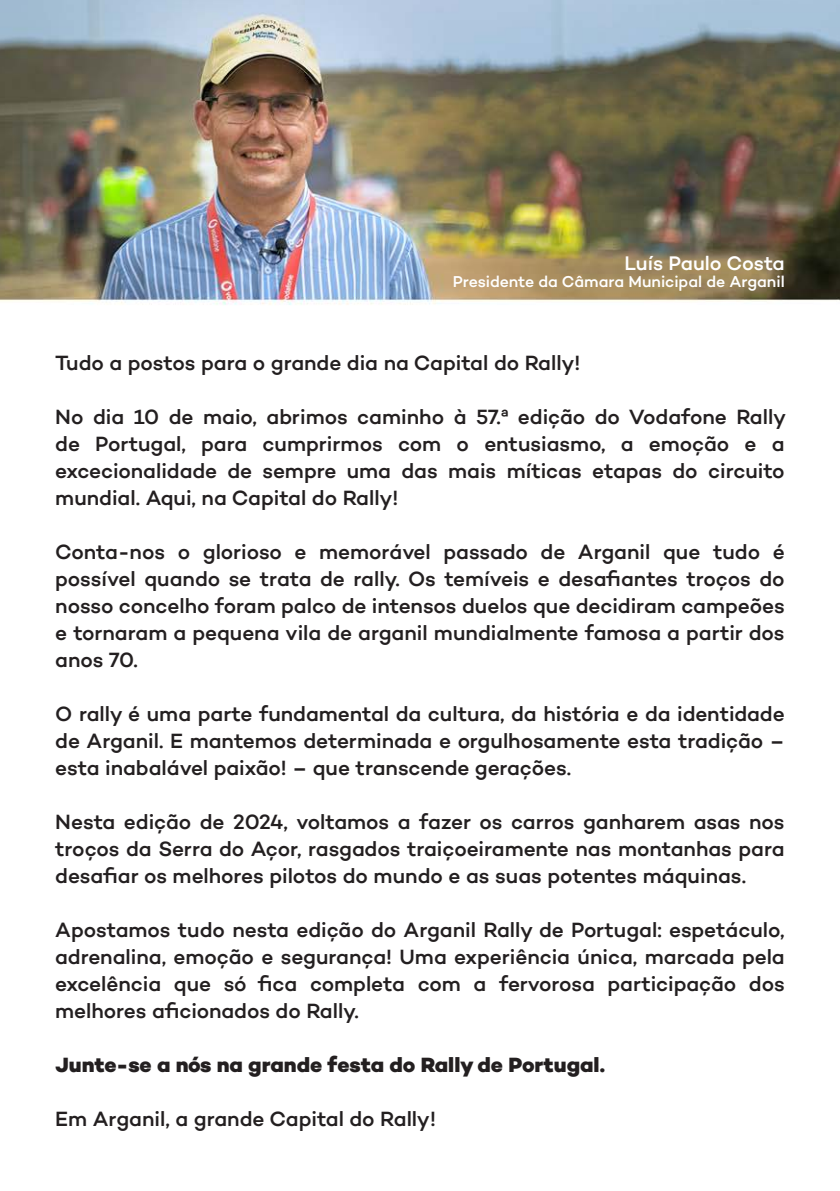
<style>
.page{position:relative;width:840px;height:1191px;background:#fff}
.page>*{position:absolute;margin:0;border:0;box-sizing:border-box;transform-origin:0 0}
.t1{font:500 21px/27px "Campton";letter-spacing:-.005em;color:#231f20;text-align:justify}
.t2{font:800 21px "Campton";letter-spacing:-.005em;color:#231f20}
.t3{font:500 20px "Campton";letter-spacing:-.005em;color:#fff}
.t4{font:500 16px "Campton";letter-spacing:-.005em;color:#fff}
</style>
<div class="page">
<img style="left:0;top:0;width:839px;height:305px">
<p class="t3" style="left:624px;top:250px;width:161px">Luís Paulo Costa</p>
<p class="t4" style="left:452px;top:271px;width:333px">Presidente da Câmara Municipal de Arganil</p>
<p class="t1" style="left:55px;top:349px;width:526px">Tudo a postos para o grande dia na Capital do Rally!</p>
<p class="t1" style="left:55px;top:403px;width:732px">No dia 10 de maio, abrimos caminho à 57.ª edição do Vodafone Rally de Portugal, para cumprirmos com o entusiasmo, a emoção e a excecionalidade de sempre uma das mais míticas etapas do circuito mundial. Aqui, na Capital do Rally!</p>
<p class="t1" style="left:55px;top:538px;width:730px">Conta-nos o glorioso e memorável passado de Arganil que tudo é possível quando se trata de rally. Os temíveis e desafiantes troços do nosso concelho foram palco de intensos duelos que decidiram campeões e tornaram a pequena vila de arganil mundialmente famosa a partir dos anos 70.</p>
<p class="t1" style="left:55px;top:700px;width:730px">O rally é uma parte fundamental da cultura, da história e da identidade de Arganil. E mantemos determinada e orgulhosamente esta tradição – esta inabalável paixão! – que transcende gerações.</p>
<p class="t1" style="left:55px;top:808px;width:730px">Nesta edição de 2024, voltamos a fazer os carros ganharem asas nos troços da Serra do Açor, rasgados traiçoeiramente nas montanhas para desafiar os melhores pilotos do mundo e as suas potentes máquinas.</p>
<p class="t1" style="left:55px;top:916px;width:730px">Apostamos tudo nesta edição do Arganil Rally de Portugal: espetáculo, adrenalina, emoção e segurança! Uma experiência única, marcada pela excelência que só fica completa com a fervorosa participação dos melhores aficionados do Rally.</p>
<p class="t2" style="left:55px;top:1051px;width:551px">Junte-se a nós na grande festa do Rally de Portugal.</p>
<p class="t1" style="left:55px;top:1105px;width:382px">Em Arganil, a grande Capital do Rally!</p>
</div>
